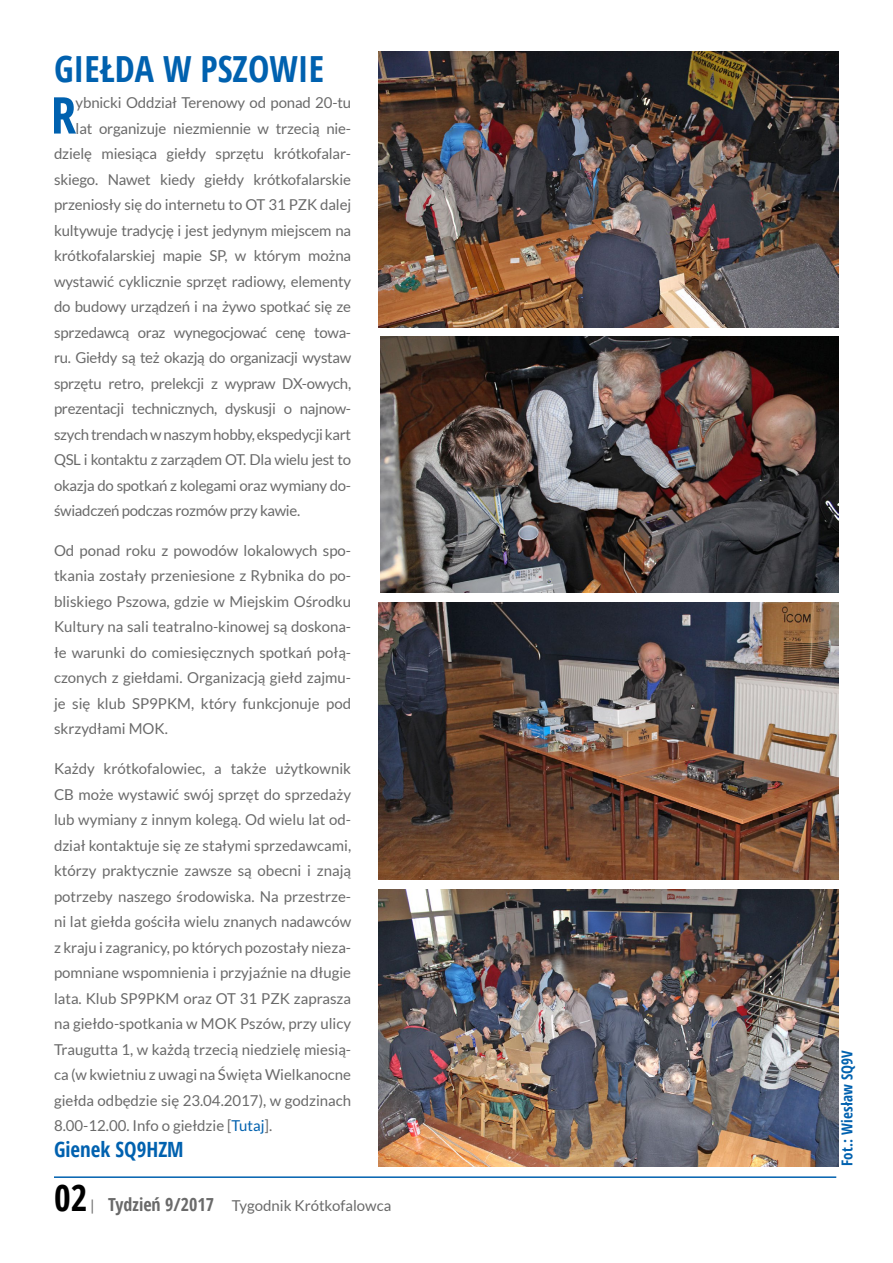
<style>
.page{position:relative;width:893px;height:1263px;background:#fff}
.page>*{position:absolute;margin:0;border:0;box-sizing:border-box;transform-origin:0 0}
.t1{font:700 condensed 50.7px "Open Sans";color:#0061af}
.t2{font:700 condensed 36px "Open Sans";color:#0061af}
.t3{font:700 condensed 36px "Open Sans";color:#000}
.t4{font:700 condensed 21px "Open Sans";color:#0061af}
.t5{font:15px/25.5px "Lato";letter-spacing:-.01em;color:#6a6a6a;text-align:justify}
.t6{font:700 condensed 15px "Open Sans";letter-spacing:.01em;color:#0061af}
.s1{color:#0061af}
.s2{font-family:"Open Sans";font-weight:700;font-stretch:condensed;font-size:18px}
</style>
<div class="page">
<hr style="left:54px;top:1176px;width:782px;height:2px;background:#0061af">
<img style="left:379px;top:603px;width:460px;height:276px">
<img style="left:379px;top:889px;width:460px;height:277px">
<img style="left:378px;top:51px;width:461px;height:276px">
<img style="left:381px;top:336px;width:458px;height:256px">
<h2 class="t2" style="left:54px;top:43px;width:272px">GIEŁDA W PSZOWIE</h2>
<h1 class="t1" style="left:51px;top:80px;width:27px">R</h1>
<p class="t5" style="left:76px;top:90px;width:277px">ybnicki Oddział Terenowy od ponad 20-tu</p>
<p class="t5" style="left:76px;top:115px;width:277px">lat organizuje niezmiennie w trzecią nie-</p>
<p class="t5" style="left:54px;top:141px;width:299px">dzielę miesiąca giełdy sprzętu krótkofalar-</p>
<p class="t5" style="left:54px;top:166px;width:299px">skiego. Nawet kiedy giełdy krótkofalarskie</p>
<p class="t5" style="left:54px;top:192px;width:299px">przeniosły się do internetu to OT 31 PZK dalej</p>
<p class="t5" style="left:54px;top:217px;width:299px">kultywuje tradycję i jest jedynym miejscem na</p>
<p class="t5" style="left:54px;top:243px;width:299px">krótkofalarskiej mapie SP, w którym można</p>
<p class="t5" style="left:54px;top:268px;width:299px">wystawić cyklicznie sprzęt radiowy, elementy</p>
<p class="t5" style="left:54px;top:294px;width:299px">do budowy urządzeń i na żywo spotkać się ze</p>
<p class="t5" style="left:54px;top:319px;width:299px">sprzedawcą oraz wynegocjować cenę towa-</p>
<p class="t5" style="left:54px;top:345px;width:299px">ru. Giełdy są też okazją do organizacji wystaw</p>
<p class="t5" style="left:54px;top:370px;width:299px">sprzętu retro, prelekcji z wypraw DX-owych,</p>
<p class="t5" style="left:54px;top:396px;width:299px">prezentacji technicznych, dyskusji o najnow-</p>
<p class="t5" style="left:54px;top:421px;width:299px">szych trendach w naszym hobby, ekspedycji kart</p>
<p class="t5" style="left:54px;top:447px;width:299px">QSL i kontaktu z zarządem OT. Dla wielu jest to</p>
<p class="t5" style="left:54px;top:472px;width:299px">okazja do spotkań z kolegami oraz wymiany do-</p>
<p class="t5" style="left:54px;top:498px;width:248px">świadczeń podczas rozmów przy kawie.</p>
<p class="t5" style="left:54px;top:538px;width:299px">Od ponad roku z powodów lokalowych spo&shy;tkania zostały przeniesione z Rybnika do po&shy;bliskiego Pszowa, gdzie w Miejskim Ośrodku Kultury na sali teatralno-kinowej są doskona&shy;łe warunki do comiesięcznych spotkań połą&shy;czonych z giełdami. Organizacją giełd zajmu&shy;je się klub SP9PKM, który funkcjonuje pod skrzydłami MOK.</p>
<p class="t5" style="left:54px;top:756px;width:299px">Każdy krótkofalowiec, a także użytkownik CB może wystawić swój sprzęt do sprzedaży lub wymiany z innym kolegą. Od wielu lat od&shy;dział kontaktuje się ze stałymi sprzedawcami, którzy praktycznie zawsze są obecni i znają potrzeby naszego środowiska. Na przestrze&shy;ni lat giełda gościła wielu znanych nadawców z kraju i zagranicy, po których pozostały nieza&shy;pomniane wspomnienia i przyjaźnie na długie lata. Klub SP9PKM oraz OT 31 PZK zaprasza na giełdo-spotkania w MOK Pszów, przy ulicy Traugutta 1, w każdą trzecią niedzielę miesią&shy;ca (w kwietniu z uwagi na Święta Wielkanocne giełda odbędzie się 23.04.2017), w godzinach 8.00-12.00. Info o giełdzie [<span class="s1">Tutaj</span>].</p>
<h3 class="t4" style="left:54px;top:1134px;width:131px">Gienek SQ9HZM</h3>
<h2 class="t3" style="left:54px;top:1173px;width:35px">02</h2>
<p class="t5" style="left:90px;top:1193px;width:303px">| <span class="s2">Tydzień 9/2017</span> Tygodnik Krótkofalowca</p>
<p class="t6" style="left:837px;top:1166px;width:117px;rotate:-90deg">Fot.: Wiesław SQ9V</p>
</div>
